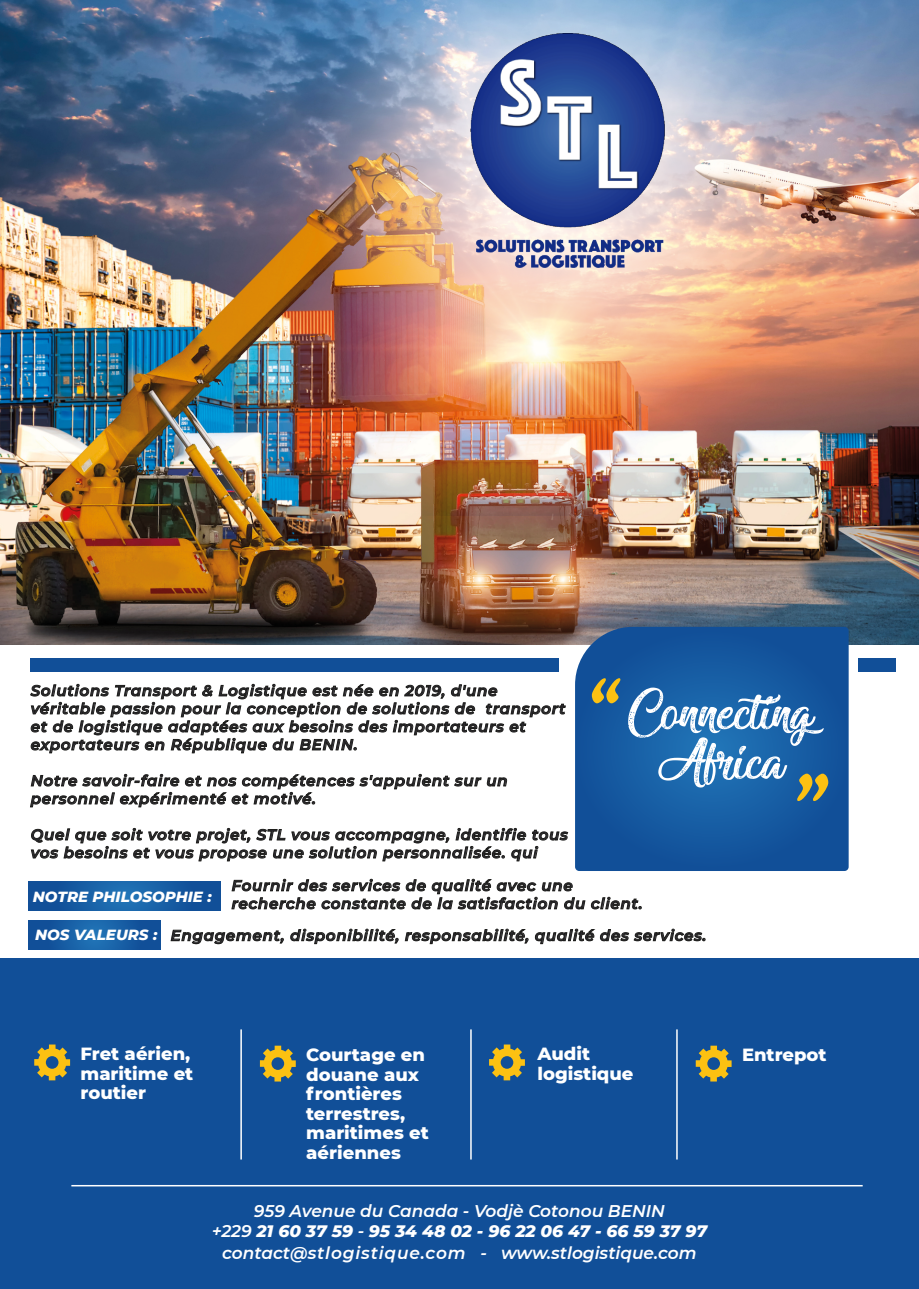
<style>
.page{position:relative;width:919px;height:1289px;background:#fff}
.page>*{position:absolute;margin:0;border:0;box-sizing:border-box;transform-origin:0 0}
.t1{font:144px "Cookie";color:#fcc112}
.t2{font:800 18px/19.5px "Montserrat";color:#fff}
.t3{font:italic 600 16.95px "Montserrat";color:#fff}
.t4{font:italic 800 16.95px "Montserrat";color:#fff}
.t5{font:italic 600 15px/18px "Montserrat";letter-spacing:.05em;color:#28262d}
.t6{font:italic 800 15px "Montserrat";color:#fff}
.s1{font-weight:600}
</style>
<div class="page">
<img style="left:0;top:0;width:918px;height:646px">
<svg style="left:30px;top:684px;width:535px;height:69px"></svg>
<svg style="left:487px;top:777px;width:20px;height:9px"></svg>
<svg style="left:30px;top:774px;width:451px;height:33px"></svg>
<svg style="left:31px;top:828px;width:537px;height:33px"></svg>
<div style="left:0;top:958px;width:918px;height:330px;background:#114f98"></div>
<svg style="left:34px;top:1044px;width:36px;height:36px"></svg>
<svg style="left:260px;top:1045px;width:36px;height:36px"></svg>
<hr style="left:240px;top:1029px;width:2px;height:130px;background:#fff">
<svg style="left:575px;top:627px;width:273px;height:244px;background:#15559c"></svg>
<svg style="left:591px;top:678px;width:29px;height:25px"></svg>
<svg style="left:628px;top:687px;width:195px;height:100px;background:#4c86bc"></svg>
<svg style="left:231px;top:878px;width:354px;height:31px"></svg>
<svg style="left:591px;top:896px;width:50px;height:13px"></svg>
<svg style="left:28px;top:881px;width:192px;height:29px;background:#165ca2"></svg>
<svg style="left:171px;top:929px;width:113px;height:15px"></svg>
<svg style="left:290px;top:928px;width:108px;height:16px"></svg>
<svg style="left:405px;top:928px;width:123px;height:16px"></svg>
<svg style="left:535px;top:928px;width:170px;height:16px"></svg>
<svg style="left:28px;top:920px;width:132px;height:29px;background:#165ca2"></svg>
<hr style="left:470px;top:1029px;width:1px;height:130px;background:#fff">
<svg style="left:695px;top:1045px;width:36px;height:36px"></svg>
<hr style="left:676px;top:1029px;width:1px;height:130px;background:#fff">
<hr style="left:71px;top:1184px;width:791px;height:2px;background:#fff">
<div style="left:31px;top:658px;width:528px;height:13px;background:#114f98"></div>
<div style="left:858px;top:658px;width:37px;height:13px;background:#114f98"></div>
<img style="left:306px;top:0;width:503px;height:431px">
<img style="left:471px;top:34px;width:193px;height:233px">
<svg style="left:489px;top:1044px;width:36px;height:36px"></svg>
<p class="t5" style="left:31px;top:681px;width:536px">Solutions Transport &amp; Logistique est née en 2019, d'une véritable passion pour la conception de solutions de transport et de logistique adaptées aux besoins des importateurs et exportateurs en République du BENIN.</p>
<p class="t5" style="left:31px;top:771px;width:478px">Notre savoir-faire et nos compétences s'appuient sur un personnel expérimenté et motivé.</p>
<p class="t5" style="left:31px;top:825px;width:538px">Quel que soit votre projet, STL vous accompagne, identifie tous vos besoins et vous propose une solution personnalisée. qui</p>
<p class="t5" style="left:231px;top:875px;width:412px">Fournir des services de qualité avec une recherche constante de la satisfaction du client.</p>
<p class="t5" style="left:171px;top:925px;width:537px">Engagement, disponibilité, responsabilité, qualité des services.</p>
<p class="t6" style="left:33px;top:885px;width:180px">NOTRE PHILOSOPHIE :</p>
<p class="t6" style="left:35px;top:923px;width:123px">NOS VALEURS :</p>
<h1 class="t1" style="left:834px;top:831px;width:45px;rotate:-180deg">“</h1>
<p class="t2" style="left:80px;top:1043px;width:114px">Fret aérien, maritime et routier</p>
<p class="t2" style="left:306px;top:1044px;width:124px">Courtage en douane aux frontières terrestres, maritimes et aériennes</p>
<p class="t2" style="left:537px;top:1043px;width:97px">Audit logistique</p>
<p class="t3" style="left:254px;top:1198px;width:412px">959 Avenue du Canada - Vodjè Cotonou BENIN</p>
<p class="t4" style="left:212px;top:1218px;width:497px"><span class="s1">+229</span> 21 60 37 59 <span class="s1">-</span> 95 34 48 02 - 96 22 06 47 - 66 59 37 97</p>
<p class="t3" style="left:222px;top:1240px;width:476px">contact@stlogistique.com - www.stlogistique.com</p>
<p class="t2" style="left:742px;top:1044px;width:86px">Entrepot</p>
</div>
